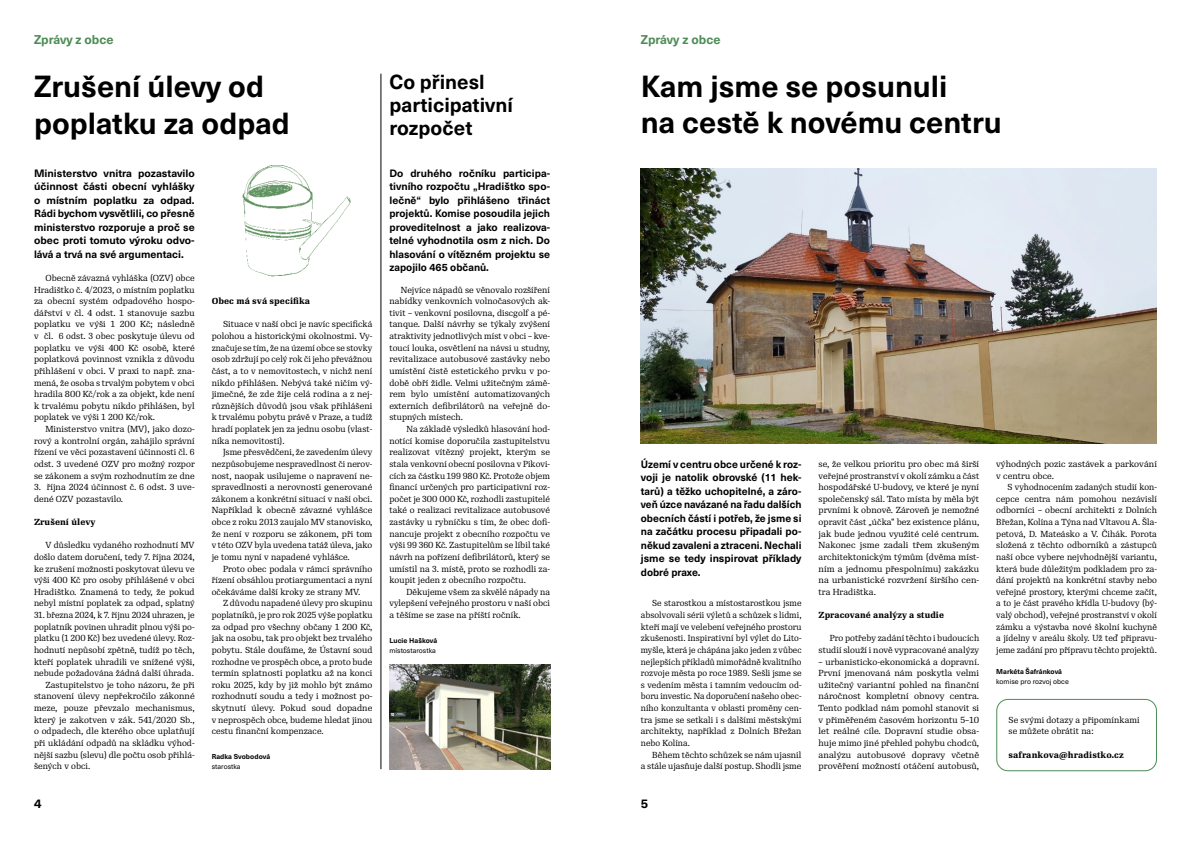
<style>
.page{position:relative;width:1191px;height:842px;background:#fff}
.page>*{position:absolute;margin:0;border:0;box-sizing:border-box;transform-origin:0 0}
.t1{font:700 30px/37px "Neue Haas Unica W1 G";color:#000}
.t2{font:700 20px/23px "Neue Haas Unica W1 G";color:#000}
.t3{font:700 12.5px "Neue Haas Unica W1 G";color:#4d8b55}
.t4{font:700 12.5px "Neue Haas Unica W1 G";color:#000}
.t5{font:700 10.5px/13.5px "Neue Haas Unica W1 G";color:#000;text-align:justify}
.t6{font:8.5px/11.6px "Re Public Std";letter-spacing:.005em;color:#000;text-align:justify}
.t7{font:500 8.5px "Re Public Std";letter-spacing:.005em;color:#000}
.t8{font:700 7px "Neue Haas Unica W1 G";letter-spacing:.005em;color:#000}
.t9{font:7px "Neue Haas Unica W1 G";letter-spacing:.005em;color:#000}
</style>
<div class="page">
<img style="left:389px;top:664px;width:161px;height:105px">
<img style="left:242px;top:165px;width:109px;height:112px">
<img style="left:641px;top:168px;width:516px;height:276px">
<hr style="left:381px;top:74px;width:1px;height:695px;background:#000">
<div style="left:996px;top:699px;width:161px;height:72px;border:1px solid #4d8b55;border-radius:11px"></div>
<h3 class="t3" style="left:34px;top:30px;width:81px">Zprávy z obce</h3>
<h3 class="t3" style="left:641px;top:30px;width:81px">Zprávy z obce</h3>
<h1 class="t1" style="left:34px;top:66px;width:257px">Zrušení úlevy od poplatku za odpad</h1>
<p class="t5" style="left:34px;top:166px;width:162px">Ministerstvo vnitra pozastavilo účinnost části obecní vyhlášky o místním poplatku za odpad.<br>Rádi bychom vysvětlili, co přesně ministerstvo rozporuje a proč se obec proti tomuto výroku odvo&shy;lává a trvá na své argumentaci.</p>
<p class="t6" style="left:34px;top:272px;width:162px;text-indent:11px">Obecně závazná vyhláška (OZV) obce Hradištko č. 4/2023, o místním poplatku za obecní systém odpadového hospo&shy;dářství v čl. 4 odst. 1 stanovuje sazbu poplatku ve výši 1 200 Kč; následně v čl. 6 odst. 3 obec poskytuje úlevu od poplatku ve výši 400 Kč osobě, které poplatková povinnost vznikla z důvodu přihlášení v obci. V praxi to např. zna&shy;mená, že osoba s trvalým pobytem v obci hradila 800 Kč/rok a za objekt, kde není k trvalému pobytu nikdo přihlášen, byl poplatek ve výši 1 200 Kč/rok.</p>
<p class="t6" style="left:34px;top:423px;width:162px;text-indent:11px">Ministerstvo vnitra (MV), jako dozo&shy;rový a kontrolní orgán, zahájilo správní řízení ve věci pozastavení účinnosti čl. 6 odst. 3 uvedené OZV pro možný rozpor se zákonem a svým rozhodnutím ze dne</p>
<p class="t6" style="left:34px;top:481px;width:162px">3. října 2024 účinnost č. 6 odst. 3 uve&shy;dené OZV pozastavilo.</p>
<p class="t7" style="left:34px;top:516px;width:63px">Zrušení úlevy</p>
<p class="t6" style="left:34px;top:539px;width:162px;text-indent:11px">V důsledku vydaného rozhodnutí MV došlo datem doručení, tedy 7. října 2024, ke zrušení možnosti poskytovat úlevu ve výši 400 Kč pro osoby přihlášené v obci Hradištko. Znamená to tedy, že pokud nebyl místní poplatek za odpad, splatný</p>
<p class="t6" style="left:34px;top:609px;width:162px">31. března 2024, k 7. říjnu 2024 uhrazen, je</p>
<p class="t6" style="left:34px;top:621px;width:162px">poplatník povinen uhradit plnou výši po-</p>
<p class="t6" style="left:34px;top:632px;width:162px">platku (1 200 Kč) bez uvedené úlevy. Roz-</p>
<p class="t6" style="left:34px;top:644px;width:162px">hodnutí nepůsobí zpětně, tudíž po těch,</p>
<p class="t6" style="left:34px;top:656px;width:162px">kteří poplatek uhradili ve snížené výši,</p>
<p class="t6" style="left:34px;top:667px;width:161px">nebude požadována žádná další úhrada.</p>
<p class="t6" style="left:45px;top:679px;width:151px">Zastupitelstvo je toho názoru, že při</p>
<p class="t6" style="left:34px;top:691px;width:162px">stanovení úlevy nepřekročilo zákonné</p>
<p class="t6" style="left:34px;top:702px;width:162px">meze, pouze převzalo mechanismus,</p>
<p class="t6" style="left:34px;top:714px;width:162px">který je zakotven v zák. 541/2020 Sb.,</p>
<p class="t6" style="left:34px;top:725px;width:162px">o odpadech, dle kterého obce uplatňují</p>
<p class="t6" style="left:34px;top:737px;width:162px">při ukládání odpadů na skládku výhod-</p>
<p class="t6" style="left:34px;top:749px;width:162px">nější sazbu (slevu) dle počtu osob přihlá-</p>
<p class="t6" style="left:34px;top:760px;width:58px">šených v obci.</p>
<p class="t7" style="left:212px;top:295px;width:100px">Obec má svá specifika</p>
<p class="t6" style="left:212px;top:319px;width:162px;text-indent:11px">Situace v naší obci je navíc specifická polohou a historickými okolnostmi. Vy&shy;značuje se tím, že na území obce se stovky osob zdržují po celý rok či jeho převážnou část, a to v nemovitostech, v nichž není nikdo přihlášen. Nebývá také ničím vý&shy;jimečné, že zde žije celá rodina a z nej&shy;různějších důvodů jsou však přihlášeni k trvalému pobytu právě v Praze, a tudíž hradí poplatek jen za jednu osobu (vlast&shy;níka nemovitosti).</p>
<p class="t6" style="left:212px;top:447px;width:162px;text-indent:11px">Jsme přesvědčeni, že zavedením úlevy nezpůsobujeme nespravedlnost či nerov&shy;nost, naopak usilujeme o napravení ne&shy;spravedlnosti a nerovnosti generované zákonem a konkrétní situací v naší obci.<br>Například k obecně závazné vyhlášce obce z roku 2013 zaujalo MV stanovisko, že není v rozporu se zákonem, při tom v této OZV byla uvedena tatáž úleva, jako je tomu nyní v napadené vyhlášce.</p>
<p class="t6" style="left:212px;top:563px;width:162px;text-indent:11px">Proto obec podala v rámci správního řízení obsáhlou protiargumentaci a nyní očekáváme další kroky ze strany MV.</p>
<p class="t6" style="left:212px;top:598px;width:162px;text-indent:11px">Z důvodu napadené úlevy pro skupinu poplatníků, je pro rok 2025 výše poplatku za odpad pro všechny občany 1 200 Kč, jak na osobu, tak pro objekt bez trvalého pobytu. Stále doufáme, že Ústavní soud rozhodne ve prospěch obce, a proto bude termín splatnosti poplatku až na konci roku 2025, kdy by již mohlo být známo rozhodnutí soudu a tedy i možnost po&shy;skytnutí úlevy. Pokud soud dopadne v neprospěch obce, budeme hledat jinou cestu finanční kompenzace.</p>
<p class="t8" style="left:212px;top:751px;width:60px">Radka Svobodová</p>
<p class="t9" style="left:212px;top:761px;width:30px">starostka</p>
<h2 class="t2" style="left:389px;top:69px;width:125px">Co přinesl participativní rozpočet</h2>
<p class="t5" style="left:389px;top:166px;width:162px">Do druhého ročníku participa&shy;tivního rozpočtu „Hradištko spo&shy;lečně“ bylo přihlášeno třináct projektů. Komise posoudila jejich proveditelnost a jako realizova&shy;telné vyhodnotila osm z nich. Do hlasování o vítězném projektu se zapojilo 465 občanů.</p>
<p class="t6" style="left:389px;top:284px;width:162px;text-indent:11px">Nejvíce nápadů se věnovalo rozšíření nabídky venkovních volnočasových ak&shy;tivit – venkovní posilovna, discgolf a pé&shy;tanque. Další návrhy se týkaly zvýšení atraktivity jednotlivých míst v obci – kve&shy;toucí louka, osvětlení na návsi u studny, revitalizace autobusové zastávky nebo umístění čistě estetického prvku v po&shy;době obří židle. Velmi užitečným zámě&shy;rem bylo umístění automatizovaných externích defibrilátorů na veřejně do&shy;stupných místech.</p>
<p class="t6" style="left:389px;top:423px;width:162px;text-indent:17px">Na základě výsledků hlasování hod&shy;notící komise doporučila zastupitelstvu realizovat vítězný projekt, kterým se stala venkovní obecní posilovna v Pikovi&shy;cích za částku 199 980 Kč. Protože objem financí určených pro participativní roz&shy;počet je 300 000 Kč, rozhodli zastupitelé také o realizaci revitalizace autobusové zastávky u rybníčku s tím, že obec dofi&shy;nancuje projekt z obecního rozpočtu ve výši 99 360 Kč. Zastupitelům se líbil také návrh na pořízení defibrilátorů, který se umístil na 3. místě, proto se rozhodli za&shy;koupit jeden z obecního rozpočtu.</p>
<p class="t6" style="left:389px;top:586px;width:162px;text-indent:17px">Děkujeme všem za skvělé nápady na vylepšení veřejného prostoru v naší obci a těšíme se zase na příští ročník.</p>
<p class="t8" style="left:389px;top:635px;width:49px">Lucie Hašková</p>
<p class="t9" style="left:389px;top:645px;width:48px">místostarostka</p>
<h1 class="t1" style="left:641px;top:66px;width:362px;line-height:36px">Kam jsme se posunuli<br>na cestě k novému centru</h1>
<p class="t5" style="left:641px;top:456px;width:162px">Území v centru obce určené k roz&shy;voji je natolik obrovské (11 hek&shy;tarů) a těžko uchopitelné, a záro&shy;veň úzce navázané na řadu dalších obecních částí i potřeb, že jsme si na začátku procesu připadali po&shy;někud zavaleni a ztraceni. Nechali jsme se tedy inspirovat příklady dobré praxe.</p>
<p class="t6" style="left:641px;top:598px;width:162px;text-indent:11px">Se starostkou a místostarostkou jsme absolvovali sérii výletů a schůzek s lidmi, kteří mají ve velebení veřejného prostoru zkušenosti. Inspirativní byl výlet do Lito&shy;myšle, která je chápána jako jeden z vůbec nejlepších příkladů mimořádně kvalitního rozvoje města po roce 1989. Sešli jsme se s vedením města i tamním vedoucím od&shy;boru investic. Na doporučení našeho obec&shy;ního konzultanta v oblasti proměny cen&shy;tra jsme se setkali i s dalšími městskými architekty, například z Dolních Břežan nebo Kolína.</p>
<p class="t6" style="left:641px;top:749px;width:162px;text-align:right">Během těchto schůzek se nám ujasnil<br>a stále ujasňuje další postup. Shodli jsme</p>
<p class="t6" style="left:818px;top:458px;width:162px">se, že velkou prioritu pro obec má širší veřejné prostranství v okolí zámku a část hospodářské U-budovy, ve které je nyní společenský sál. Tato místa by měla být prvními k obnově. Zároveň je nemožné opravit část „účka“ bez existence plánu, jak bude jednou využité celé centrum.<br>Nakonec jsme zadali třem zkušeným architektonickým týmům (dvěma míst&shy;ním a jednomu přespolnímu) zakázku na urbanistické rozvržení širšího cen&shy;tra Hradištka.</p>
<p class="t7" style="left:818px;top:609px;width:127px">Zpracované analýzy a studie</p>
<p class="t6" style="left:818px;top:632px;width:162px;text-align:right">Pro potřeby zadání těchto i budoucích studií slouží i nově vypracované analýzy</p>
<p class="t6" style="left:818px;top:656px;width:162px">– urbanisticko-ekonomická a dopravní.<br>První jmenovaná nám poskytla velmi užitečný variantní pohled na finanční náročnost kompletní obnovy centra.<br>Tento podklad nám pomohl stanovit si v přiměřeném časovém horizontu 5–10 let reálné cíle. Dopravní studie obsa&shy;huje mimo jiné přehled pohybu chodců, analýzu autobusové dopravy včetně prověření možností otáčení autobusů,</p>
<p class="t6" style="left:996px;top:458px;width:162px">výhodných pozic zastávek a parkování v centru obce.</p>
<p class="t6" style="left:996px;top:481px;width:162px;text-indent:11px">S vyhodnocením zadaných studií kon&shy;cepce centra nám pomohou nezávislí odborníci – obecní architekti z Dolních Břežan, Kolína a Týna nad Vltavou A. Šla&shy;petová, D. Mateásko a V. Čihák. Porota složená z těchto odborníků a zástupců naší obce vybere nejvhodnější variantu, která bude důležitým podkladem pro za&shy;dání projektů na konkrétní stavby nebo veřejné prostory, kterými chceme začít, a to je část pravého křídla U-budovy (bý&shy;valý obchod), veřejné prostranství v okolí zámku a výstavba nové školní kuchyně a jídelny v areálu školy. Už teď připravu&shy;jeme zadání pro přípravu těchto projektů.</p>
<p class="t8" style="left:996px;top:666px;width:67px">Markéta Šafránková</p>
<p class="t9" style="left:996px;top:676px;width:74px">komise pro rozvoj obce</p>
<p class="t6" style="left:1008px;top:714px;width:132px">Se svými dotazy a připomínkami se můžete obrátit na:</p>
<p class="t7" style="left:1008px;top:749px;width:117px">safrankova@hradistko.cz</p>
<h3 class="t4" style="left:34px;top:794px;width:9px">4</h3>
<h3 class="t4" style="left:641px;top:794px;width:9px">5</h3>
</div>
